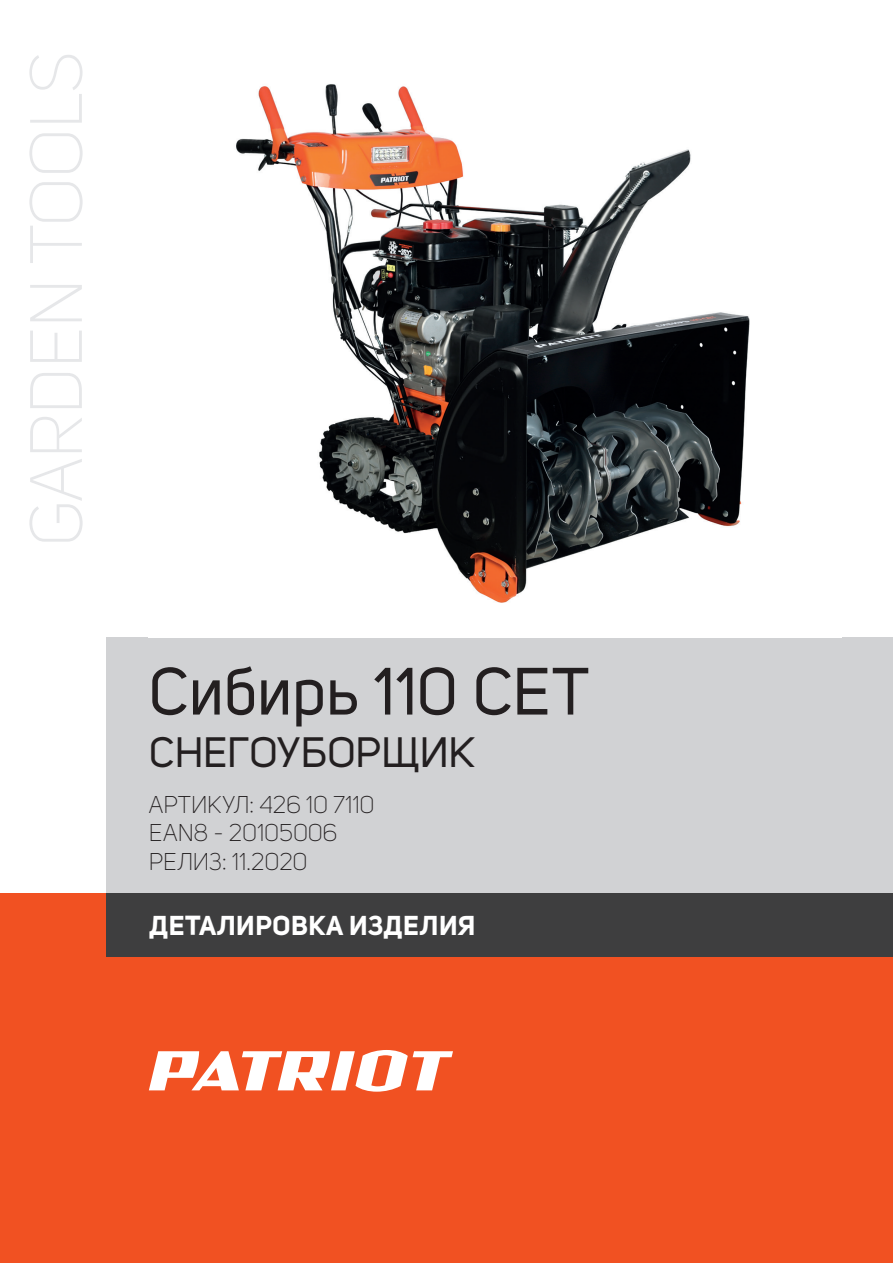
<style>
.page{position:relative;width:893px;height:1263px;background:#fff}
.page>*{position:absolute;margin:0;border:0;box-sizing:border-box;transform-origin:0 0}
.t1{font:300 73.05px "Uni Sans";letter-spacing:-.01em;color:#e6e7e9}
.t2{font:66px "Uni Sans";color:#231f20}
.t3{font:42px "Uni Sans";letter-spacing:.005em;color:#231f20}
.t4{font:700 27px "Uni Sans";letter-spacing:.02em;color:#fff}
.t5{font:300 24px/28.8px "Uni Sans";letter-spacing:-.005em;color:#231f20}
</style>
<div class="page">
<div style="left:0;top:893px;width:893px;height:370px;background:#f15122"></div>
<div style="left:106px;top:893px;width:787px;height:64px;background:#3e3e3f"></div>
<div style="left:106px;top:638px;width:787px;height:255px;background:#d1d2d4"></div>
<svg style="left:149px;top:1050px;width:304px;height:42px"></svg>
<img style="left:236px;top:84px;width:514px;height:519px">
<h1 class="t1" style="left:15px;top:547px;width:497px;rotate:-90deg">GARDEN TOOLS</h1>
<h2 class="t2" style="left:149px;top:653px;width:442px">Сибирь 110 CET</h2>
<h3 class="t3" style="left:149px;top:728px;width:327px">СНЕГОУБОРЩИК</h3>
<p class="t5" style="left:149px;top:790px;width:227px">АРТИКУЛ: 426 10 7110<br>EAN8 - 20105006<br>РЕЛИЗ: 11.2020</p>
<p class="t4" style="left:149px;top:909px;width:328px">ДЕТАЛИРОВКА ИЗДЕЛИЯ</p>
</div>
